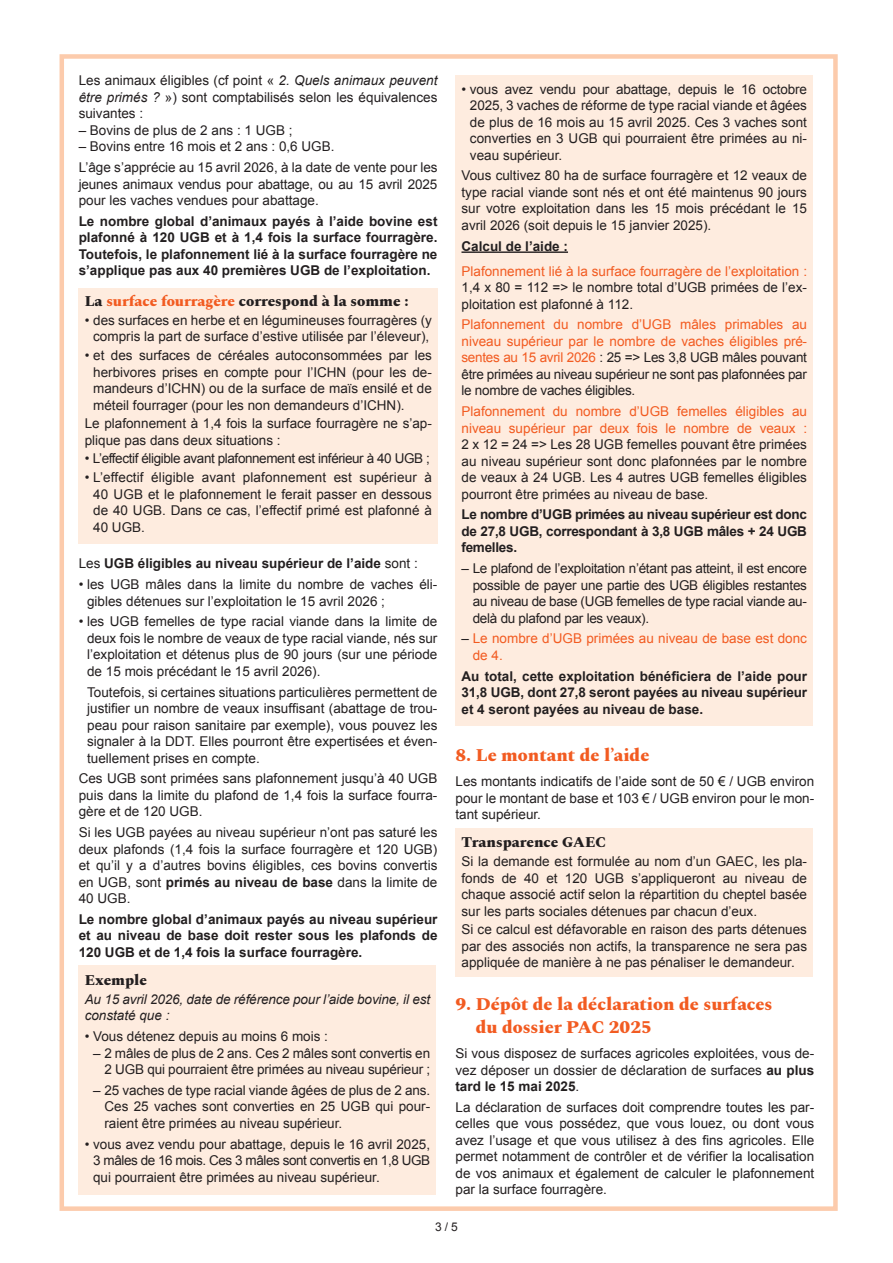
<style>
.page{position:relative;width:893px;height:1263px;background:#fff}
.page>*{position:absolute;margin:0;border:0;box-sizing:border-box;transform-origin:0 0}
.t1{font:800 18px/22.5px "Spectral";color:#f25b21}
.t2{font:800 15px "Spectral";color:#231f20}
.t3{font:13.5px/16.5px "Arial";color:#231f20;text-align:justify}
.t4{font:700 13.5px/16.5px "Arial";color:#231f20;text-align:justify}
.t5{font:13.5px/16.5px "Arial";color:#f25b21}
.t6{font:italic 13.5px/16.5px "Arial";letter-spacing:-.01em;color:#231f20}
.t7{font:13.5px "Arial";letter-spacing:-.03em;color:#231f20}
.t8{font:12px "Arial";color:#231f20}
.s1{font-style:italic}
.s2{color:#f25b21}
.s3{font-weight:400}
.s4{font-weight:700}
.s5{color:#231f20}
</style>
<div class="page">
<div style="left:60px;top:54px;width:778px;height:1157px;border:4px solid #fccbac"></div>
<div style="left:79px;top:288px;width:359px;height:255px;background:#feecdf"></div>
<div style="left:79px;top:965px;width:357px;height:230px;background:#feecdf"></div>
<div style="left:455px;top:75px;width:358px;height:651px;background:#feecdf"></div>
<hr style="left:461px;top:251px;width:107px;height:2px;background:#231f20">
<div style="left:455px;top:828px;width:358px;height:149px;background:#feecdf"></div>
<p class="t3" style="left:79px;top:72px;width:360px">Les animaux éligibles (cf point « <span class="s1">2. Quels animaux peuvent être primés ?</span> ») sont comptabilisés selon les équivalences suivantes :</p>
<p class="t3" style="left:79px;top:122px;width:215px">– Bovins de plus de 2 ans : 1 UGB ;</p>
<p class="t3" style="left:79px;top:136px;width:360px;line-height:20.9px">– Bovins entre 16 mois et 2 ans : 0,6 UGB.<br>L’âge s’apprécie au 15 avril 2026, à la date de vente pour les</p>
<p class="t3" style="left:79px;top:176px;width:360px">jeunes animaux vendus pour abattage, ou au 15 avril 2025 pour les vaches vendues pour abattage.</p>
<p class="t4" style="left:79px;top:213px;width:360px">Le nombre global d’animaux payés à l’aide bovine est plafonné à 120 UGB et à 1,4 fois la surface fourragère.<br>Toutefois, le plafonnement lié à la surface fourragère ne s’applique pas aux 40 premières UGB de l’exploitation.</p>
<p class="t2" style="left:85px;top:290px;width:325px">La <span class="s2">surface fourragère</span> correspond à la somme :</p>
<p class="t3" style="left:85px;top:312px;width:349px;text-align:center">• des surfaces en herbe et en légumineuses fourragères (y compris la part de surface d’estive utilisée par l’éleveur),</p>
<p class="t3" style="left:93px;top:347px;width:340px;text-indent:-8px">• et des surfaces de céréales autoconsommées par les herbivores prises en compte pour l’ICHN (pour les de&shy;mandeurs d’ICHN) ou de la surface de maïs ensilé et de méteil fourrager (pour les non demandeurs d’ICHN).</p>
<p class="t3" style="left:85px;top:415px;width:349px">Le plafonnement à 1,4 fois la surface fourragère ne s’ap&shy;plique pas dans deux situations :</p>
<p class="t7" style="left:85px;top:450px;width:347px">• L’effectif éligible avant plafonnement est inférieur à 40 UGB ;</p>
<p class="t3" style="left:93px;top:469px;width:340px;text-indent:-8px">• L’effectif éligible avant plafonnement est supérieur à 40 UGB et le plafonnement le ferait passer en dessous de 40 UGB. Dans ce cas, l’effectif primé est plafonné à 40 UGB.</p>
<p class="t4" style="left:79px;top:556px;width:341px"><span class="s3">Les</span> UGB éligibles au niveau supérieur de l’aide <span class="s3">sont :</span></p>
<p class="t3" style="left:87px;top:576px;width:352px;text-indent:-8px">• les UGB mâles dans la limite du nombre de vaches éli&shy;gibles détenues sur l’exploitation le 15 avril 2026 ;</p>
<p class="t3" style="left:87px;top:614px;width:352px;text-indent:-8px">• les UGB femelles de type racial viande dans la limite de deux fois le nombre de veaux de type racial viande, nés sur l’exploitation et détenus plus de 90 jours (sur une période de 15 mois précédant le 15 avril 2026).</p>
<p class="t3" style="left:87px;top:684px;width:352px">Toutefois, si certaines situations particulières permettent de justifier un nombre de veaux insuffisant (abattage de trou&shy;peau pour raison sanitaire par exemple), vous pouvez les signaler à la DDT. Elles pourront être expertisées et éven&shy;tuellement prises en compte.</p>
<p class="t3" style="left:79px;top:770px;width:360px">Ces UGB sont primées sans plafonnement jusqu’à 40 UGB puis dans la limite du plafond de 1,4 fois la surface fourra&shy;gère et de 120 UGB.</p>
<p class="t3" style="left:79px;top:824px;width:360px">Si les UGB payées au niveau supérieur n’ont pas saturé les deux plafonds (1,4 fois la surface fourragère et 120 UGB) et qu’il y a d’autres bovins éligibles, ces bovins convertis en UGB, sont <span class="s4">primés au niveau de base</span> dans la limite de 40 UGB.</p>
<p class="t4" style="left:79px;top:911px;width:360px">Le nombre global d’animaux payés au niveau supérieur et au niveau de base doit rester sous les plafonds de 120 UGB et de 1,4 fois la surface fourragère.</p>
<p class="t2" style="left:85px;top:969px;width:64px">Exemple</p>
<p class="t6" style="left:85px;top:991px;width:347px">Au 15 avril 2026, date de référence pour l’aide bovine, il est constaté que :</p>
<p class="t3" style="left:85px;top:1028px;width:245px">• Vous détenez depuis au moins 6 mois :</p>
<p class="t3" style="left:93px;top:1045px;width:338px;text-align:right">– 2 mâles de plus de 2 ans. Ces 2 mâles sont convertis en<br>2 UGB qui pourraient être primées au niveau supérieur ;</p>
<p class="t3" style="left:104px;top:1082px;width:327px;text-indent:-11px">– 25 vaches de type racial viande âgées de plus de 2 ans.<br>Ces 25 vaches sont converties en 25 UGB qui pour&shy;raient être primées au niveau supérieur.</p>
<p class="t3" style="left:93px;top:1136px;width:339px;text-indent:-8px">• vous avez vendu pour abattage, depuis le 16 avril 2025, 3 mâles de 16 mois. Ces 3 mâles sont convertis en 1,8 UGB qui pourraient être primées au niveau supérieur.</p>
<p class="t3" style="left:470px;top:81px;width:339px;text-indent:-8px">• vous avez vendu pour abattage, depuis le 16 octobre 2025, 3 vaches de réforme de type racial viande et âgées de plus de 16 mois au 15 avril 2025. Ces 3 vaches sont converties en 3 UGB qui pourraient être primées au ni&shy;veau supérieur.</p>
<p class="t3" style="left:461px;top:168px;width:347px">Vous cultivez 80 ha de surface fourragère et 12 veaux de type racial viande sont nés et ont été maintenus 90 jours sur votre exploitation dans les 15 mois précédant le 15 avril 2026 (soit depuis le 15 janvier 2025).</p>
<p class="t4" style="left:461px;top:238px;width:108px">Calcul de l’aide :</p>
<p class="t5" style="left:461px;top:263px;width:347px">Plafonnement lié à la surface fourragère de l’exploitation :</p>
<p class="t3" style="left:461px;top:279px;width:347px">1,4 x 80 = 112 =&gt; le nombre total d’UGB primées de l’ex&shy;ploitation est plafonné à 112.</p>
<p class="t5" style="left:461px;top:317px;width:347px;text-align:justify">Plafonnement du nombre d’UGB mâles primables au niveau supérieur par le nombre de vaches éligibles pré&shy;sentes au 15 avril 2026 <span class="s5">: 25 =&gt; Les 3,8 UGB mâles pouvant être primées au niveau supérieur ne sont pas plafonnées par le nombre de vaches éligibles.</span></p>
<p class="t5" style="left:461px;top:403px;width:347px">Plafonnement du nombre d’UGB femelles éligibles au niveau supérieur par deux fois le nombre de veaux :</p>
<p class="t3" style="left:461px;top:436px;width:347px">2 x 12 = 24 =&gt; Les 28 UGB femelles pouvant être primées au niveau supérieur sont donc plafonnées par le nombre de veaux à 24 UGB. Les 4 autres UGB femelles éligibles pourront être primées au niveau de base.</p>
<p class="t4" style="left:461px;top:507px;width:347px">Le nombre d’UGB primées au niveau supérieur est donc de 27,8 UGB, correspondant à 3,8 UGB mâles + 24 UGB femelles.</p>
<p class="t3" style="left:473px;top:560px;width:336px;text-indent:-11px">– Le plafond de l’exploitation n’étant pas atteint, il est encore possible de payer une partie des UGB éligibles restantes au niveau de base (UGB femelles de type racial viande au&shy;delà du plafond par les veaux).</p>
<p class="t5" style="left:473px;top:631px;width:336px;text-indent:-11px"><span class="s5">–</span> Le nombre d’UGB primées au niveau de base est donc de 4.</p>
<p class="t4" style="left:461px;top:668px;width:347px">Au total, cette exploitation bénéficiera de l’aide pour 31,8 UGB, dont 27,8 seront payées au niveau supérieur et 4 seront payées au niveau de base.</p>
<h1 class="t1" style="left:455px;top:743px;width:195px">8. Le montant de l’aide</h1>
<p class="t3" style="left:455px;top:773px;width:360px">Les montants indicatifs de l’aide sont de 50 € / UGB environ pour le montant de base et 103 € / UGB environ pour le mon&shy;tant supérieur.</p>
<p class="t2" style="left:461px;top:832px;width:146px">Transparence GAEC</p>
<p class="t3" style="left:461px;top:853px;width:347px">Si la demande est formulée au nom d’un GAEC, les pla&shy;fonds de 40 et 120 UGB s’appliqueront au niveau de chaque associé actif selon la répartition du cheptel basée sur les parts sociales détenues par chacun d’eux.</p>
<p class="t3" style="left:461px;top:921px;width:347px">Si ce calcul est défavorable en raison des parts détenues par des associés non actifs, la transparence ne sera pas appliquée de manière à ne pas pénaliser le demandeur.</p>
<h1 class="t1" style="left:476px;top:992px;width:298px;text-indent:-20px">9. Dépôt de la déclaration de surfaces du dossier PAC 2025</h1>
<p class="t3" style="left:455px;top:1045px;width:360px">Si vous disposez de surfaces agricoles exploitées, vous de&shy;vez déposer un dossier de déclaration de surfaces <span class="s4">au plus tard le 15 mai 2025</span>.</p>
<p class="t3" style="left:455px;top:1099px;width:360px">La déclaration de surfaces doit comprendre toutes les par&shy;celles que vous possédez, que vous louez, ou dont vous avez l’usage et que vous utilisez à des fins agricoles. Elle permet notamment de contrôler et de vérifier la localisation de vos animaux et également de calculer le plafonnement par la surface fourragère.</p>
<p class="t8" style="left:435px;top:1219px;width:24px">3 / 5</p>
</div>
